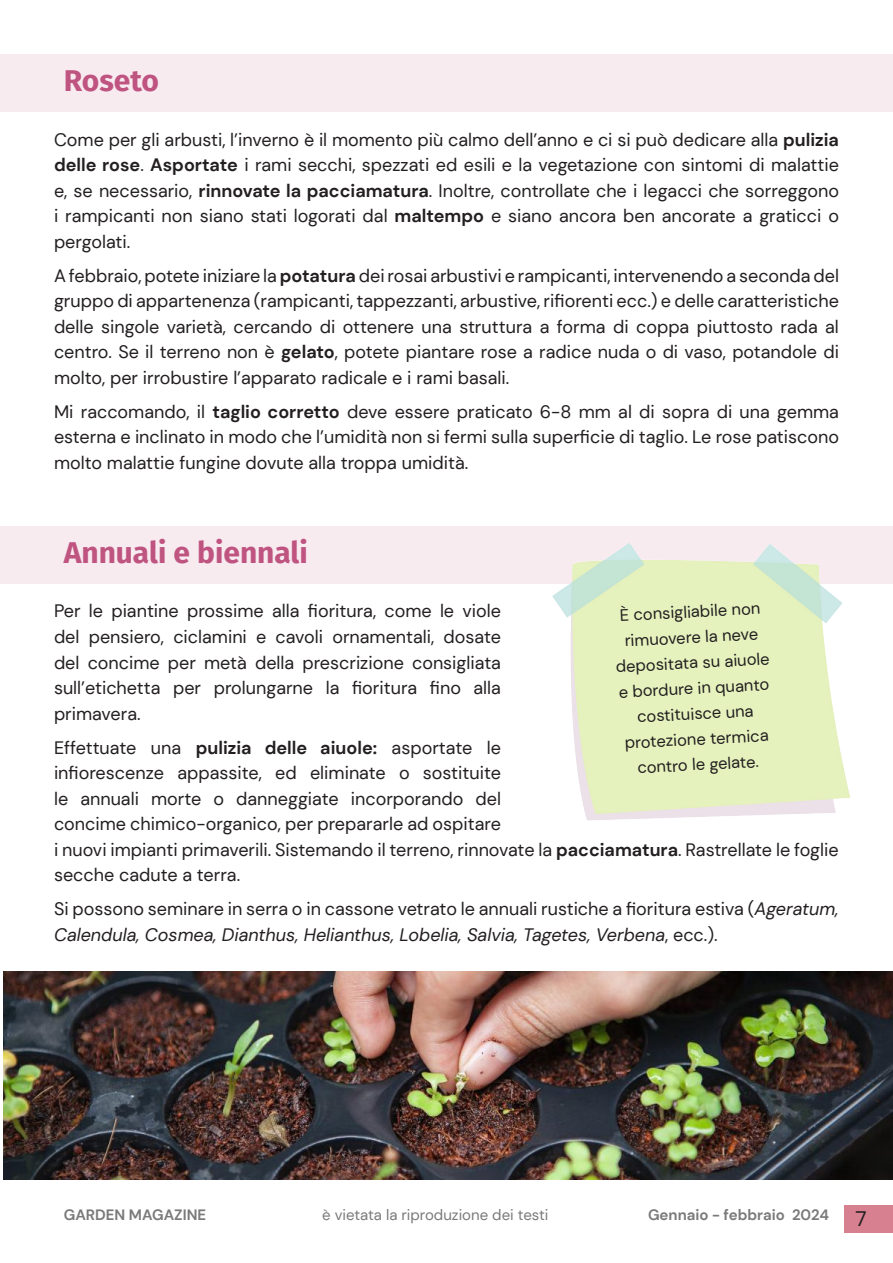
<style>
.page{position:relative;width:893px;height:1263px;background:#fff}
.page>*{position:absolute;margin:0;border:0;box-sizing:border-box;transform-origin:0 0}
.t1{font:700 30px "Fira Sans";color:#bf5481}
.t2{font:21px "DM Sans";color:#231f20}
.Testo_GM{font:18px/25.5px "DM Sans";color:#231f20;text-align:justify}
.Schemini_GM{font:16.5px/25.5px "DM Sans";color:#231f20;text-align:center}
.t3{font:700 15px "DM Sans";color:#7a7a7a}
.t4{font:15px "DM Sans";color:#7a7a7a}
.s1{font-weight:700}
.s2{font-style:italic}
</style>
<div class="page">
<div style="left:844px;top:1205px;width:49px;height:28px;background:#d78090"></div>
<div style="left:0;top:54px;width:893px;height:57px;background:#f7ebf0"></div>
<div style="left:0;top:526px;width:893px;height:58px;background:#f7ebf0"></div>
<img style="left:552px;top:543px;width:298px;height:278px">
<img style="left:3px;top:972px;width:890px;height:207px">
<p class="t1" style="left:64px;top:55px;width:97px">Roseto</p>
<p class="Testo_GM" style="left:54px;top:127px;width:786px">Come per gli arbusti, l’inverno è il momento più calmo dell’anno e ci si può dedicare alla <span class="s1">pulizia delle rose</span>. <span class="s1">Asportate</span> i rami secchi, spezzati ed esili e la vegetazione con sintomi di malattie e, se necessario, <span class="s1">rinnovate la pacciamatura</span>. Inoltre, controllate che i legacci che sorreggono i rampicanti non siano stati logorati dal <span class="s1">maltempo</span> e siano ancora ben ancorate a graticci o pergolati.</p>
<p class="Testo_GM" style="left:54px;top:263px;width:786px">A febbraio, potete iniziare la <span class="s1">potatura</span> dei rosai arbustivi e rampicanti, intervenendo a seconda del gruppo di appartenenza (rampicanti, tappezzanti, arbustive, rifiorenti ecc.) e delle caratteristiche delle singole varietà, cercando di ottenere una struttura a forma di coppa piuttosto rada al centro. Se il terreno non è <span class="s1">gelato</span>, potete piantare rose a radice nuda o di vaso, potandole di molto, per irrobustire l’apparato radicale e i rami basali.</p>
<p class="Testo_GM" style="left:54px;top:399px;width:786px">Mi raccomando, il <span class="s1">taglio corretto</span> deve essere praticato 6-8 mm al di sopra di una gemma esterna e inclinato in modo che l’umidità non si fermi sulla superficie di taglio. Le rose patiscono molto malattie fungine dovute alla troppa umidità.</p>
<p class="t1" style="left:64px;top:527px;width:246px">Annuali e biennali</p>
<p class="Schemini_GM" style="left:613px;top:603px;width:155px;rotate:-3deg">È consigliabile non rimuovere la neve depositata su aiuole e bordure in quanto costituisce una protezione termica contro le gelate.</p>
<p class="Testo_GM" style="left:54px;top:598px;width:449px">Per le piantine prossime alla fioritura, come le viole del pensiero, ciclamini e cavoli ornamentali, dosate del concime per metà della prescrizione consigliata sull’etichetta per prolungarne la fioritura fino alla primavera.</p>
<p class="Testo_GM" style="left:54px;top:734px;width:786px;text-align:left">Effettuate una <span class="s1">pulizia delle aiuole:</span> asportate le<br>infiorescenze appassite, ed eliminate o sostituite<br>le annuali morte o danneggiate incorporando del<br>concime chimico-organico, per prepararle ad ospitare<br>i nuovi impianti primaverili. Sistemando il terreno, rinnovate la <span class="s1">pacciamatura</span>. Rastrellate le foglie secche cadute a terra.</p>
<p class="Testo_GM" style="left:54px;top:896px;width:786px">Si possono seminare in serra o in cassone vetrato le annuali rustiche a fioritura estiva (<span class="s2">Ageratum,<br>Calendula, Cosmea, Dianthus, Helianthus, Lobelia, Salvia, Tagetes, Verbena</span>, ecc.).</p>
<p class="t3" style="left:64px;top:1206px;width:144px">GARDEN MAGAZINE</p>
<p class="t4" style="left:322px;top:1206px;width:228px">è vietata la riproduzione dei testi</p>
<p class="t3" style="left:648px;top:1206px;width:183px">Gennaio - febbraio 2024</p>
<p class="t2" style="left:855px;top:1206px;width:13px">7</p>
</div>
